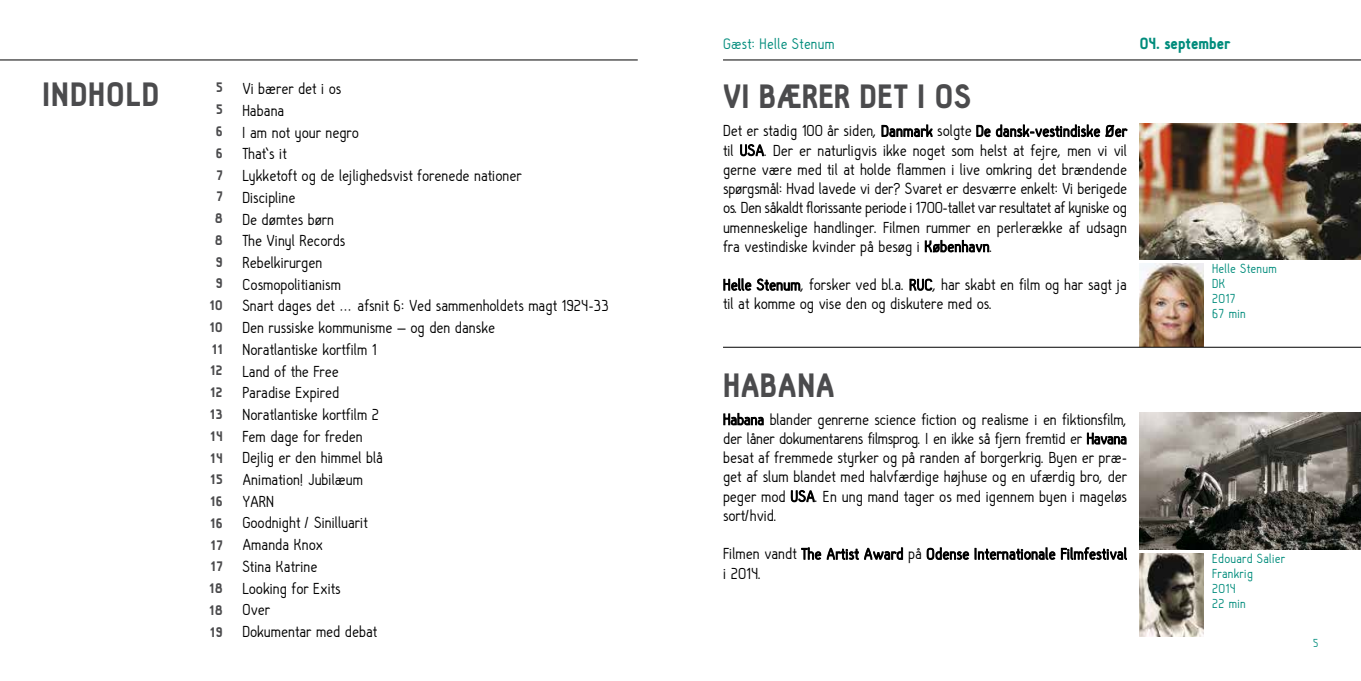
<style>
.page{position:relative;width:1361px;height:681px;background:#fff}
.page>*{position:absolute;margin:0;border:0;box-sizing:border-box;transform-origin:0 0}
.t1{font:900 33px "Hallosans";letter-spacing:.02em;color:#4b4b4d}
.t2{font:16.5px/21.8px "Hallo Sans";color:#000}
.t3{font:15.75px "Hallo Sans";letter-spacing:.02em;color:#008c7c}
.t4{font:900 15.75px "Hallosans";color:#008c7c}
.t5{font:13.5px/15px "Hallo Sans";letter-spacing:.02em;color:#008c7c}
.t6{font:900 13.5px/21.8px "Hallosans";letter-spacing:.07em;color:#4b4b4d;text-align:center}
.t7{font:12px "Hallo Sans";color:#008c7c}
</style>
<div class="page">
<svg style="left:882px;top:125px;width:50px;height:12px"></svg>
<svg style="left:976px;top:125px;width:14px;height:12px"></svg>
<svg style="left:996px;top:125px;width:131px;height:12px"></svg>
<svg style="left:740px;top:144px;width:23px;height:12px"></svg>
<svg style="left:925px;top:240px;width:64px;height:12px"></svg>
<svg style="left:723px;top:278px;width:28px;height:12px"></svg>
<svg style="left:757px;top:278px;width:43px;height:12px"></svg>
<svg style="left:910px;top:279px;width:22px;height:11px"></svg>
<svg style="left:723px;top:413px;width:40px;height:12px"></svg>
<svg style="left:1087px;top:433px;width:39px;height:11px"></svg>
<svg style="left:791px;top:490px;width:23px;height:11px"></svg>
<svg style="left:801px;top:547px;width:20px;height:12px"></svg>
<svg style="left:827px;top:548px;width:31px;height:11px"></svg>
<svg style="left:864px;top:547px;width:38px;height:12px"></svg>
<svg style="left:927px;top:547px;width:42px;height:12px"></svg>
<svg style="left:975px;top:547px;width:80px;height:12px"></svg>
<svg style="left:1061px;top:547px;width:65px;height:12px"></svg>
<img style="left:1140px;top:412px;width:221px;height:137px">
<img style="left:1140px;top:553px;width:63px;height:83px">
<img style="left:1140px;top:264px;width:63px;height:83px">
<img style="left:1140px;top:123px;width:221px;height:136px">
<hr style="left:723px;top:60px;width:638px;height:1px;background:#000">
<hr style="left:0;top:60px;width:638px;height:1px;background:#000">
<hr style="left:723px;top:347px;width:638px;height:1px;background:#000">
<h1 class="t1" style="left:43px;top:76px;width:118px">INDHOLD</h1>
<p class="t6" style="left:209px;top:77px;width:15px">5<br>5<br>6<br>6<br>7<br>7<br>8<br>8<br>9<br>9<br>10<br>10<br>11<br>12<br>12<br>13<br>14<br>14<br>15<br>16<br>16<br>17<br>17<br>18<br>18<br>19</p>
<p class="t2" style="left:242px;top:79px;width:368px">Vi bærer det i os<br>Habana<br>I am not your negro<br>That’s it<br>Lykketoft og de lejlighedsvist forenede nationer<br>Discipline<br>De dømtes børn<br>The Vinyl Records<br>Rebelkirurgen<br>Cosmopolitianism<br>Snart dages det … afsnit 6: Ved sammenholdets magt 1924-33<br>Den russiske kommunisme – og den danske<br>Noratlantiske kortfilm 1<br>Land of the Free<br>Paradise Expired<br>Noratlantiske kortfilm 2<br>Fem dage for freden<br>Dejlig er den himmel blå<br>Animation! Jubilæum<br>YARN<br>Goodnight / Sinilluarit<br>Amanda Knox<br>Stina Katrine<br>Looking for Exits<br>Over<br>Dokumentar med debat</p>
<p class="t3" style="left:723px;top:36px;width:113px">Gæst: Helle Stenum</p>
<p class="t4" style="left:1140px;top:35px;width:93px">04. september</p>
<h1 class="t1" style="left:723px;top:79px;width:250px">VI BÆRER DET I OS</h1>
<p class="t2" style="left:723px;top:122px;width:405px;line-height:19.2px;text-align:justify">Det er stadig 100 år siden, Danmark solgte De dansk-vestindiske Øer til USA. Der er naturligvis ikke noget som helst at fejre, men vi vil gerne være med til at holde flammen i live omkring det brændende spørgsmål: Hvad lavede vi der? Svaret er desværre enkelt: Vi berigede os. Den såkaldt florissante periode i 1700-tallet var resultatet af kyniske og umenneskelige handlinger. Filmen rummer en perlerække af udsagn fra vestindiske kvinder på besøg i København.</p>
<p class="t2" style="left:723px;top:275px;width:405px;line-height:19.2px">Helle Stenum, forsker ved bl.a. RUC, har skabt en film og har sagt ja til at komme og vise den og diskutere med os.</p>
<h1 class="t1" style="left:723px;top:367px;width:113px">HABANA</h1>
<p class="t5" style="left:1212px;top:261px;width:66px">Helle Stenum<br>DK<br>2017<br>67 min</p>
<p class="t2" style="left:723px;top:410px;width:405px;line-height:19.2px;text-align:justify">Habana blander genrerne science fiction og realisme i en fiktionsfilm, der låner dokumentarens filmsprog. I en ikke så fjern fremtid er Havana besat af fremmede styrker og på randen af borgerkrig. Byen er præ&shy;get af slum blandet med halvfærdige højhuse og en ufærdig bro, der peger mod USA. En ung mand tager os med igennem byen i mageløs sort/hvid.</p>
<p class="t2" style="left:723px;top:544px;width:405px;line-height:19.2px">Filmen vandt The Artist Award på Odense Internationale Filmfestival i 2014.</p>
<p class="t5" style="left:1212px;top:551px;width:75px">Edouard Salier<br>Frankrig<br>2014<br>22 min</p>
<p class="t7" style="left:1313px;top:636px;width:7px">5</p>
</div>
